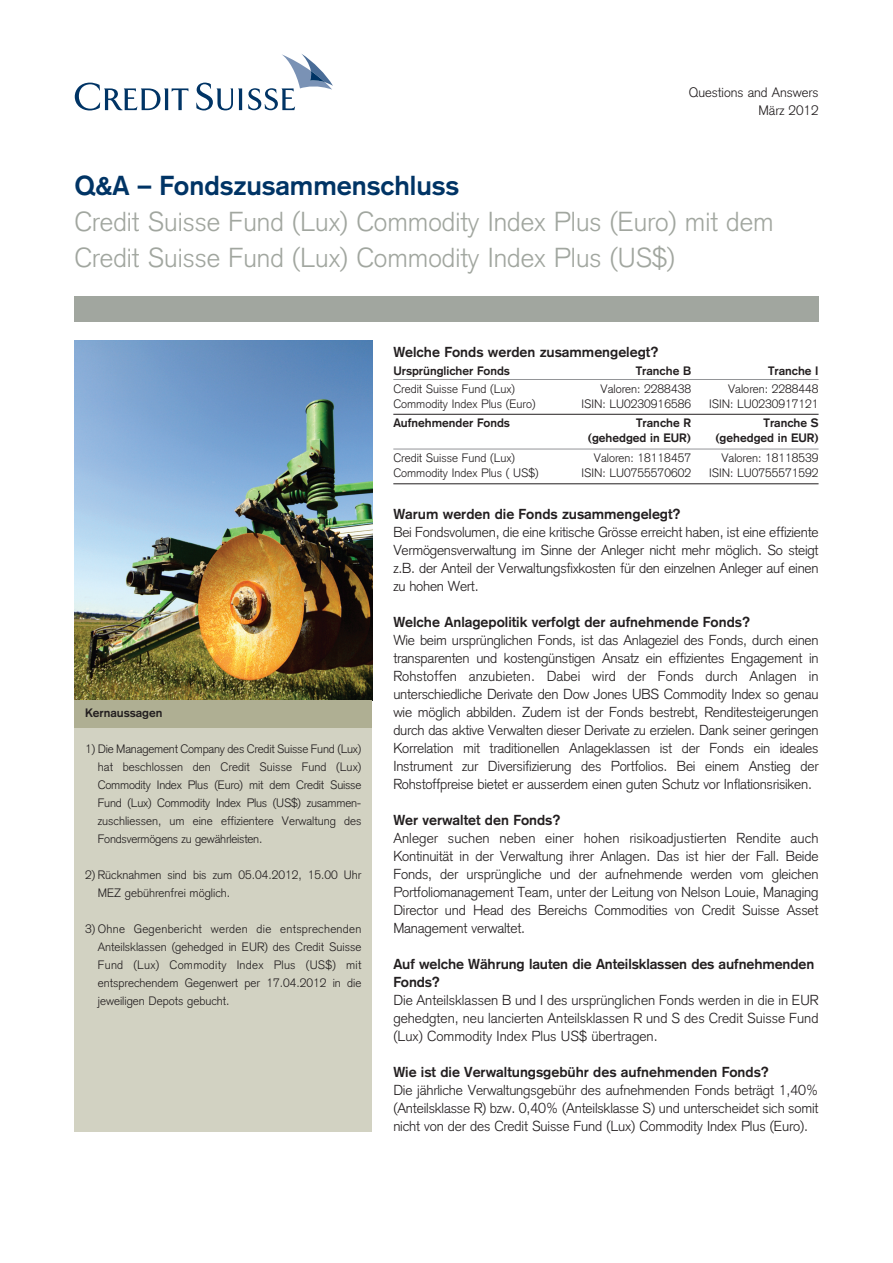
<style>
.page{position:relative;width:893px;height:1263px;background:#fff}
.page>*{position:absolute;margin:0;border:0;box-sizing:border-box;transform-origin:0 0}
.t1{font:300 27px/36px "Credit Suisse Type";color:#a1a69f}
.t2{font:700 27px "Credit Suisse Type";color:#003465}
.t3{font:300 14.25px/18px "Credit Suisse Type";letter-spacing:-.01em;color:#231f20;text-align:justify}
.t4{font:700 14.25px/18px "Credit Suisse Type";color:#231f20}
.t5{font:300 13.5px/18px "Credit Suisse Type";color:#231f20;text-align:right}
.t6{font:300 12px/18px "Credit Suisse Type";color:#231f20;text-align:right}
.t7{font:700 12px/15px "Credit Suisse Type";color:#231f20;text-align:right}
</style>
<div class="page">
<div style="left:74px;top:296px;width:745px;height:25px;background:#a1a69f"></div>
<svg style="left:75px;top:83px;width:113px;height:27px"></svg>
<svg style="left:248px;top:54px;width:85px;height:56px"></svg>
<svg style="left:196px;top:83px;width:46px;height:27px"></svg>
<img style="left:74px;top:340px;width:298px;height:360px">
<div style="left:74px;top:728px;width:298px;height:403px;background:#d2d2c2"></div>
<div style="left:74px;top:701px;width:298px;height:27px;background:#afaf93"></div>
<hr style="left:393px;top:379px;width:426px;height:1px;background:#939598">
<hr style="left:393px;top:414px;width:426px;height:1px;background:#231f20">
<hr style="left:393px;top:449px;width:426px;height:1px;background:#939598">
<hr style="left:393px;top:483px;width:426px;height:1px;background:#231f20">
<p class="t5" style="left:689px;top:84px;width:131px">Questions and Answers<br>März 2012</p>
<h1 class="t2" style="left:74px;top:170px;width:386px">Q&amp;A – Fondszusammenschluss</h1>
<h1 class="t1" style="left:74px;top:204px;width:701px">Credit Suisse Fund (Lux) Commodity Index Plus (Euro) mit dem<br>Credit Suisse Fund (Lux) Commodity Index Plus (US$)</h1>
<p class="t4" style="left:393px;top:343px;width:267px">Welche Fonds werden zusammengelegt?</p>
<p class="t7" style="left:85px;top:706px;width:79px">Kernaussagen</p>
<p class="t6" style="left:98px;top:740px;width:265px;text-align:justify;text-indent:-13px">1) Die Management Company des Credit Suisse Fund (Lux) hat beschlossen den Credit Suisse Fund (Lux)<br>Commodity Index Plus (Euro) mit dem Credit Suisse Fund (Lux) Commodity Index Plus (US$) zusammen&shy;zuschliessen, um eine effizientere Verwaltung des Fondsvermögens zu gewährleisten.</p>
<p class="t6" style="left:98px;top:866px;width:265px;text-align:left;text-indent:-13px">2) Rücknahmen sind bis zum 05.04.2012, 15.00 Uhr<br>MEZ gebührenfrei möglich.</p>
<p class="t6" style="left:98px;top:920px;width:265px;text-align:justify;text-indent:-13px">3) Ohne Gegenbericht werden die entsprechenden Anteilsklassen (gehedged in EUR) des Credit Suisse Fund (Lux) Commodity Index Plus (US$) mit entsprechendem Gegenwert per 17.04.2012 in die jeweiligen Depots gebucht.</p>
<p class="t7" style="left:393px;top:363px;width:118px">Ursprünglicher Fonds</p>
<p class="t7" style="left:636px;top:363px;width:57px">Tranche B</p>
<p class="t7" style="left:768px;top:363px;width:52px">Tranche I</p>
<p class="t6" style="left:393px;top:381px;width:144px;line-height:15px;text-align:left">Credit Suisse Fund (Lux)<br>Commodity Index Plus (Euro)</p>
<p class="t6" style="left:581px;top:381px;width:111px;line-height:15px">Valoren: 2288438<br>ISIN: LU0230916586</p>
<p class="t6" style="left:709px;top:381px;width:111px;line-height:15px">Valoren: 2288448<br>ISIN: LU0230917121</p>
<p class="t7" style="left:393px;top:416px;width:118px">Aufnehmender Fonds</p>
<p class="t7" style="left:588px;top:416px;width:105px">Tranche R (gehedged in EUR)</p>
<p class="t7" style="left:715px;top:416px;width:105px">Tranche S (gehedged in EUR)</p>
<p class="t6" style="left:393px;top:450px;width:147px;line-height:15px;text-align:left">Credit Suisse Fund (Lux)<br>Commodity Index Plus ( US$)</p>
<p class="t6" style="left:581px;top:450px;width:111px;line-height:15px">Valoren: 18118457<br>ISIN: LU0755570602</p>
<p class="t6" style="left:709px;top:450px;width:111px;line-height:15px">Valoren: 18118539<br>ISIN: LU0755571592</p>
<p class="t4" style="left:393px;top:505px;width:289px">Warum werden die Fonds zusammengelegt?</p>
<p class="t3" style="left:393px;top:523px;width:427px">Bei Fondsvolumen, die eine kritische Grösse erreicht haben, ist eine effiziente Vermögensverwaltung im Sinne der Anleger nicht mehr möglich. So steigt z.B. der Anteil der Verwaltungsfixkosten für den einzelnen Anleger auf einen zu hohen Wert.</p>
<p class="t4" style="left:393px;top:613px;width:358px">Welche Anlagepolitik verfolgt der aufnehmende Fonds?</p>
<p class="t3" style="left:393px;top:631px;width:427px">Wie beim ursprünglichen Fonds, ist das Anlageziel des Fonds, durch einen transparenten und kostengünstigen Ansatz ein effizientes Engagement in Rohstoffen anzubieten. Dabei wird der Fonds durch Anlagen in unterschiedliche Derivate den Dow Jones UBS Commodity Index so genau wie möglich abbilden. Zudem ist der Fonds bestrebt, Renditesteigerungen durch das aktive Verwalten dieser Derivate zu erzielen. Dank seiner geringen Korrelation mit traditionellen Anlageklassen ist der Fonds ein ideales Instrument zur Diversifizierung des Portfolios. Bei einem Anstieg der Rohstoffpreise bietet er ausserdem einen guten Schutz vor Inflationsrisiken.</p>
<p class="t4" style="left:393px;top:811px;width:169px">Wer verwaltet den Fonds?</p>
<p class="t3" style="left:393px;top:829px;width:427px">Anleger suchen neben einer hohen risikoadjustierten Rendite auch Kontinuität in der Verwaltung ihrer Anlagen. Das ist hier der Fall. Beide Fonds, der ursprüngliche und der aufnehmende werden vom gleichen Portfoliomanagement Team, unter der Leitung von Nelson Louie, Managing Director und Head des Bereichs Commodities von Credit Suisse Asset Management verwaltet.</p>
<p class="t4" style="left:393px;top:955px;width:422px">Auf welche Währung lauten die Anteilsklassen des aufnehmenden<br>Fonds?</p>
<p class="t3" style="left:393px;top:991px;width:427px">Die Anteilsklassen B und I des ursprünglichen Fonds werden in die in EUR gehedgten, neu lancierten Anteilsklassen R und S des Credit Suisse Fund (Lux) Commodity Index Plus US$ übertragen.</p>
<p class="t4" style="left:393px;top:1063px;width:377px">Wie ist die Verwaltungsgebühr des aufnehmenden Fonds?</p>
<p class="t3" style="left:393px;top:1081px;width:427px">Die jährliche Verwaltungsgebühr des aufnehmenden Fonds beträgt 1,40% (Anteilsklasse R) bzw. 0,40% (Anteilsklasse S) und unterscheidet sich somit nicht von der des Credit Suisse Fund (Lux) Commodity Index Plus (Euro).</p>
</div>
